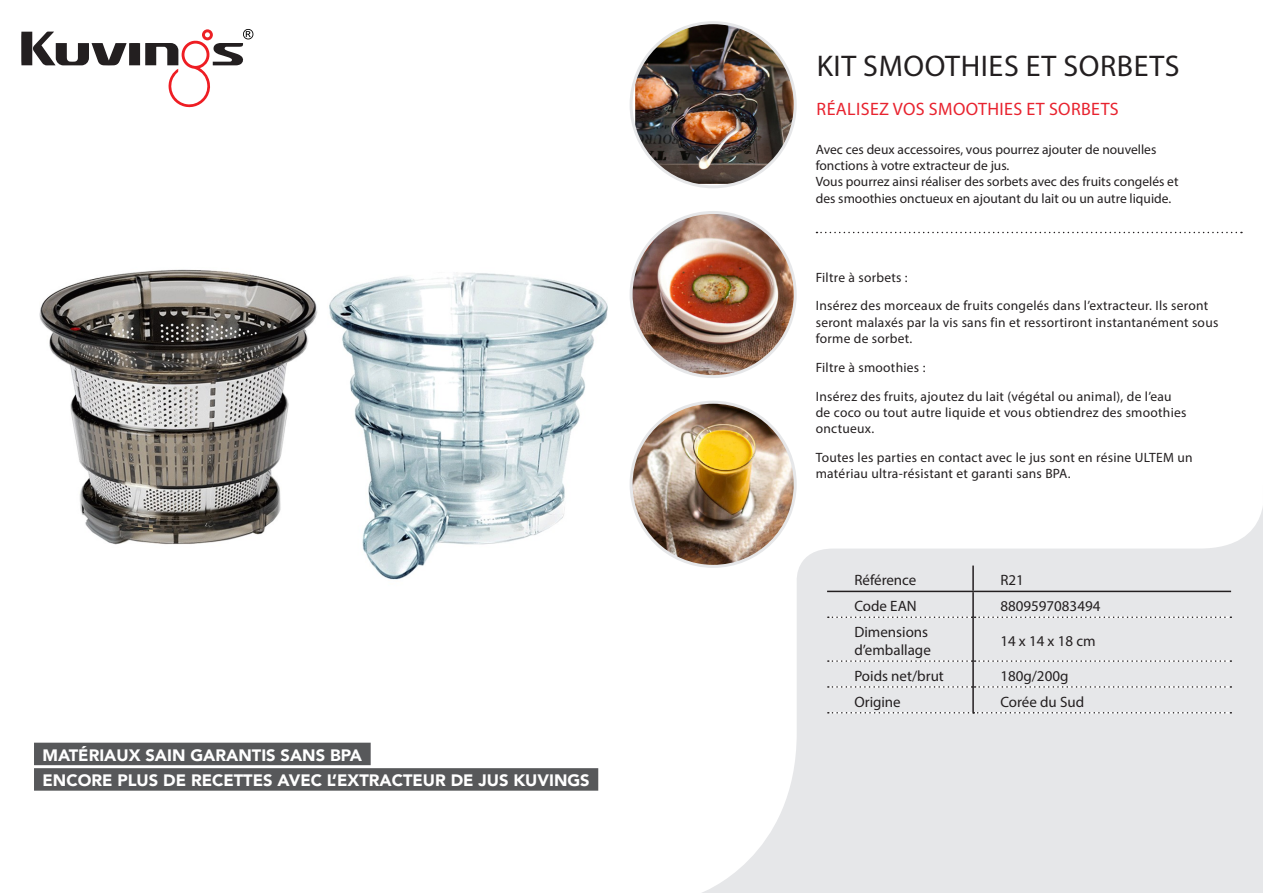
<style>
.page{position:relative;width:1263px;height:893px;background:#fff}
.page>*{position:absolute;margin:0;border:0;box-sizing:border-box;transform-origin:0 0}
.t1{font:30px "Myriad Pro";letter-spacing:.02em;color:#231f20}
.t2{font:18px "Myriad Pro";letter-spacing:.02em;color:#e8232f}
.t3{font:900 16.5px/25.5px "Avenir";color:#fff}
.t4{font:15px/18px "Myriad Pro";color:#231f20}
.t5{font:13.5px/16.2px "Myriad Pro";letter-spacing:.02em;color:#231f20}
.t6{font:13.5px/16.2px "Myriad Pro";color:#231f20}
</style>
<div class="page">
<svg style="left:702px;top:507px;width:561px;height:386px;fill:#e6e7e9"></svg>
<img style="left:635px;top:25px;width:158px;height:159px">
<svg style="left:21px;top:29px;width:232px;height:79px"></svg>
<img style="left:631px;top:402px;width:164px;height:164px">
<img style="left:631px;top:212px;width:164px;height:165px;border-radius:82px">
<div style="left:34px;top:743px;width:337px;height:22px;background:#57585a"></div>
<div style="left:34px;top:768px;width:564px;height:23px;background:#57585a"></div>
<div style="left:827px;top:566px;width:404px;height:25px;background:#e6e7e9"></div>
<svg style="left:828px;top:616px;width:403px;height:2px"></svg>
<svg style="left:828px;top:660px;width:403px;height:2px"></svg>
<svg style="left:828px;top:686px;width:403px;height:2px"></svg>
<svg style="left:828px;top:712px;width:403px;height:1px"></svg>
<hr style="left:827px;top:591px;width:146px;height:1px;background:#231f20">
<hr style="left:973px;top:591px;width:258px;height:1px;background:#231f20">
<hr style="left:972px;top:566px;width:2px;height:25px;background:#231f20">
<hr style="left:972px;top:592px;width:2px;height:25px;background:#231f20">
<hr style="left:972px;top:617px;width:2px;height:44px;background:#231f20">
<hr style="left:972px;top:661px;width:2px;height:26px;background:#231f20">
<hr style="left:972px;top:687px;width:2px;height:25px;background:#231f20">
<svg style="left:816px;top:232px;width:426px;height:1px"></svg>
<img style="left:40px;top:269px;width:567px;height:311px">
<p class="t3" style="left:43px;top:742px;width:549px">MATÉRIAUX SAIN GARANTIS SANS BPA<br>ENCORE PLUS DE RECETTES AVEC L’EXTRACTEUR DE JUS KUVINGS</p>
<h1 class="t1" style="left:817px;top:47px;width:364px">KIT SMOOTHIES ET SORBETS</h1>
<h2 class="t2" style="left:817px;top:98px;width:304px">RÉALISEZ VOS SMOOTHIES ET SORBETS</h2>
<p class="t6" style="left:816px;top:141px;width:364px">Avec ces deux accessoires, vous pourrez ajouter de nouvelles fonctions à votre extracteur de jus.<br>Vous pourrez ainsi réaliser des sorbets avec des fruits congelés et des smoothies onctueux en ajoutant du lait ou un autre liquide.</p>
<p class="t5" style="left:816px;top:262px;width:394px;line-height:29px">Filtre à sorbets :<br>Insérez des morceaux de fruits congelés dans l’extracteur. Ils seront</p>
<p class="t5" style="left:816px;top:314px;width:404px">seront malaxés par la vis sans fin et ressortiront instantanément sous forme de sorbet.</p>
<p class="t5" style="left:816px;top:353px;width:357px;line-height:29px">Filtre à smoothies :<br>Insérez des fruits, ajoutez du lait (végétal ou animal), de l’eau</p>
<p class="t5" style="left:816px;top:404px;width:372px">de coco ou tout autre liquide et vous obtiendrez des smoothies onctueux.</p>
<p class="t5" style="left:816px;top:449px;width:378px">Toutes les parties en contact avec le jus sont en résine ULTEM un matériau ultra-résistant et garanti sans BPA.</p>
<p class="t4" style="left:854px;top:571px;width:64px">Référence</p>
<p class="t4" style="left:1000px;top:571px;width:25px">R21</p>
<p class="t4" style="left:854px;top:597px;width:64px">Code EAN</p>
<p class="t4" style="left:1000px;top:596px;width:102px">8809597083494</p>
<p class="t4" style="left:854px;top:623px;width:78px">Dimensions d’emballage</p>
<p class="t4" style="left:1000px;top:632px;width:97px">14 x 14 x 18 cm</p>
<p class="t4" style="left:854px;top:667px;width:91px">Poids net/brut</p>
<p class="t4" style="left:1000px;top:667px;width:70px">180g/200g</p>
<p class="t4" style="left:854px;top:692px;width:48px">Origine</p>
<p class="t4" style="left:1000px;top:692px;width:85px">Corée du Sud</p>
</div>
